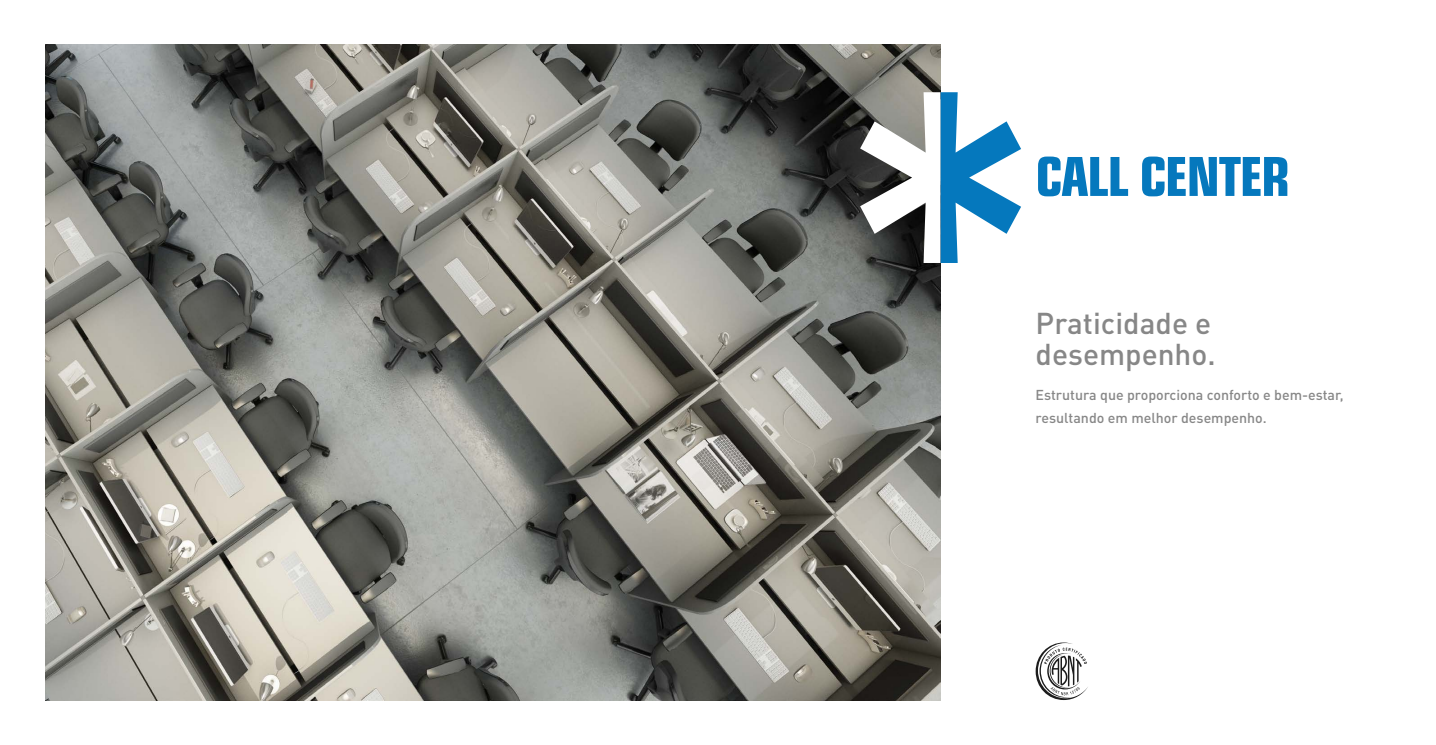
<style>
.page{position:relative;width:1436px;height:745px;background:#fff}
.page>*{position:absolute;margin:0;border:0;box-sizing:border-box;transform-origin:0 0}
.t1{font:700 condensed 53.75px "Eurostile";letter-spacing:-.03em;color:#0578bd}
.t2{font:500 29.75px/31.2px "DIN Pro";color:#878787}
.t3{font:500 14.12px/22.6px "DIN Pro";color:#878787}
</style>
<div class="page">
<img style="left:45px;top:45px;width:895px;height:654px">
<svg style="left:860px;top:92px;width:160px;height:171px"></svg>
<svg style="left:1035px;top:642px;width:53px;height:57px"></svg>
<h1 class="t1" style="left:1035px;top:144px;width:256px">CALL CENTER</h1>
<h2 class="t2" style="left:1035px;top:306px;width:182px">Praticidade e desempenho.</h2>
<p class="t3" style="left:1035px;top:383px;width:309px">Estrutura que proporciona conforto e bem-estar, resultando em melhor desempenho.</p>
</div>
